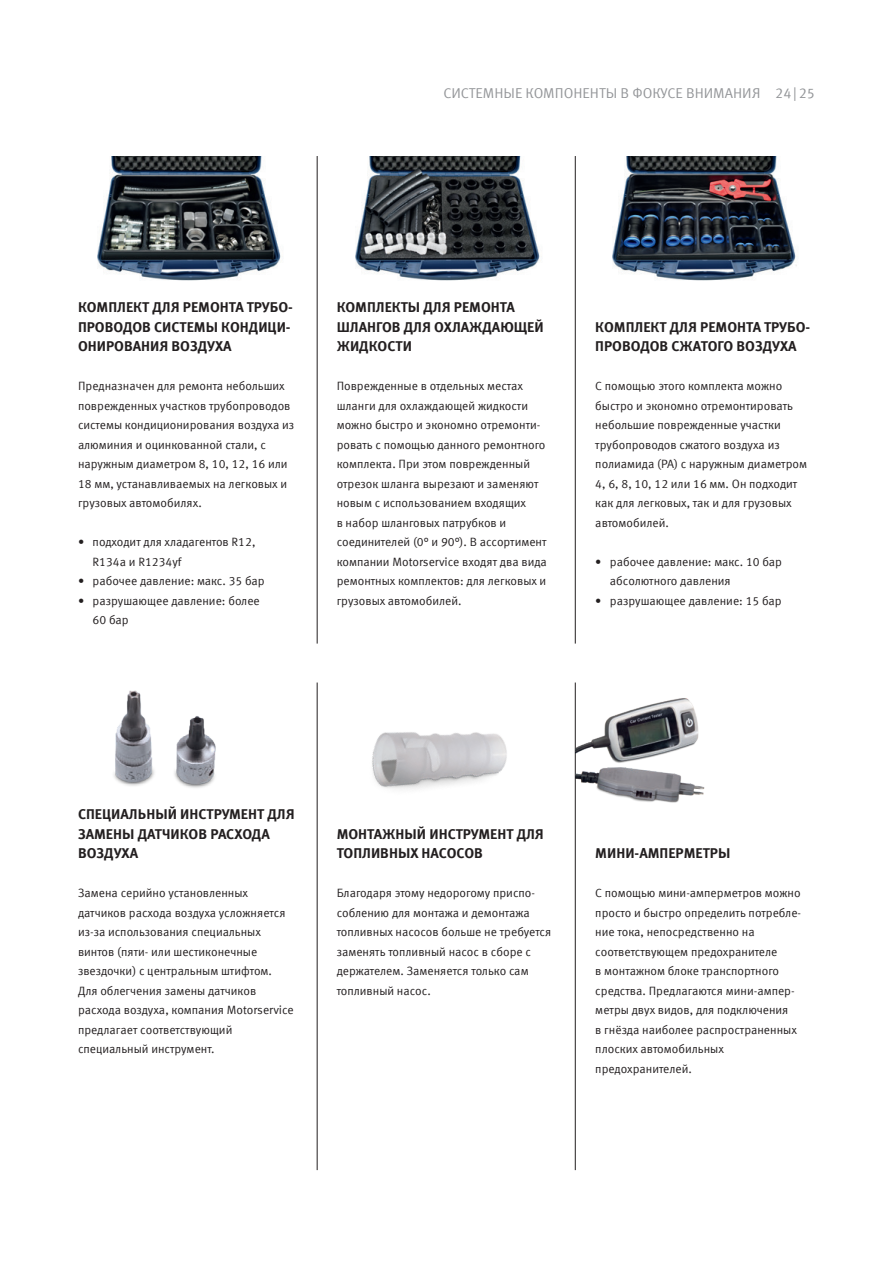
<style>
.page{position:relative;width:893px;height:1263px;background:#fff}
.page>*{position:absolute;margin:0;border:0;box-sizing:border-box;transform-origin:0 0}
.t1{font:700 14.25px/19.5px "Meta Offc Pro";color:#231f20}
.t2{font:14.25px "Meta Offc Pro Norm";color:#939598}
.t3{font:12px/19.5px "Meta Offc Pro Norm";color:#231f20}
</style>
<div class="page">
<hr style="left:317px;top:682px;width:1px;height:488px;background:#231f20">
<hr style="left:575px;top:682px;width:1px;height:488px;background:#231f20">
<hr style="left:317px;top:156px;width:1px;height:488px;background:#231f20">
<hr style="left:575px;top:156px;width:1px;height:488px;background:#231f20">
<img style="left:612px;top:156px;width:185px;height:125px">
<img style="left:355px;top:156px;width:185px;height:125px">
<img style="left:97px;top:156px;width:184px;height:125px">
<img style="left:372px;top:732px;width:135px;height:58px">
<img style="left:575px;top:689px;width:130px;height:121px">
<img style="left:113px;top:690px;width:42px;height:96px">
<img style="left:174px;top:716px;width:42px;height:72px">
<p class="t2" style="left:443px;top:82px;width:373px">СИСТЕМНЫЕ КОМПОНЕНТЫ В ФОКУСЕ ВНИМАНИЯ 24|25</p>
<p class="t1" style="left:78px;top:296px;width:216px">КОМПЛЕКТ ДЛЯ РЕМОНТА ТРУБО-<br>ПРОВОДОВ СИСТЕМЫ КОНДИЦИ-<br>ОНИРОВАНИЯ ВОЗДУХА</p>
<p class="t3" style="left:78px;top:375px;width:218px">Предназначен для ремонта небольших поврежденных участков трубопроводов системы кондиционирования воздуха из алюминия и оцинкованной стали, с наружным диаметром 8, 10, 12, 16 или 18 мм, устанавливаемых на легковых и грузовых автомобилях.</p>
<p class="t3" style="left:93px;top:531px;width:164px;text-indent:-15px">• подходит для хладагентов R12,<br>R134a и R1234yf</p>
<p class="t3" style="left:78px;top:570px;width:188px">• рабочее давление: макс. 35 бар</p>
<p class="t3" style="left:93px;top:590px;width:169px;text-indent:-15px">• разрушающее давление: более<br>60 бар</p>
<p class="t1" style="left:337px;top:296px;width:208px">КОМПЛЕКТЫ ДЛЯ РЕМОНТА<br>ШЛАНГОВ ДЛЯ ОХЛАЖДАЮЩЕЙ<br>ЖИДКОСТИ</p>
<p class="t3" style="left:337px;top:375px;width:212px">Поврежденные в отдельных местах шланги для охлаждающей жидкости можно быстро и экономно отремонти&shy;ровать с помощью данного ремонтного комплекта. При этом поврежденный отрезок шланга вырезают и заменяют новым с использованием входящих<br>в набор шланговых патрубков и соединителей (0° и 90°). В ассортимент компании Motorservice входят два вида ремонтных комплектов: для легковых и грузовых автомобилей.</p>
<p class="t1" style="left:595px;top:316px;width:216px">КОМПЛЕКТ ДЛЯ РЕМОНТА ТРУБО-<br>ПРОВОДОВ СЖАТОГО ВОЗДУХА</p>
<p class="t3" style="left:595px;top:375px;width:213px">С помощью этого комплекта можно быстро и экономно отремонтировать небольшие поврежденные участки трубопроводов сжатого воздуха из полиамида (PA) с наружным диаметром<br>4, 6, 8, 10, 12 или 16 мм. Он подходит как для легковых, так и для грузовых автомобилей.</p>
<p class="t3" style="left:610px;top:551px;width:174px;text-indent:-15px">• рабочее давление: макс. 10 бар абсолютного давления</p>
<p class="t3" style="left:595px;top:590px;width:188px">• разрушающее давление: 15 бар</p>
<p class="t1" style="left:78px;top:803px;width:218px">СПЕЦИАЛЬНЫЙ ИНСТРУМЕНТ ДЛЯ<br>ЗАМЕНЫ ДАТЧИКОВ РАСХОДА<br>ВОЗДУХА</p>
<p class="t3" style="left:78px;top:882px;width:217px">Замена серийно установленных датчиков расхода воздуха усложняется из-за использования специальных винтов (пяти- или шестиконечные звездочки) с центральным штифтом.<br>Для облегчения замены датчиков расхода воздуха, компания Motorservice предлагает соответствующий специальный инструмент.</p>
<p class="t1" style="left:337px;top:823px;width:209px">МОНТАЖНЫЙ ИНСТРУМЕНТ ДЛЯ<br>ТОПЛИВНЫХ НАСОСОВ</p>
<p class="t3" style="left:337px;top:882px;width:216px">Благодаря этому недорогому приспо&shy;соблению для монтажа и демонтажа топливных насосов больше не требуется заменять топливный насос в сборе с держателем. Заменяется только сам топливный насос.</p>
<p class="t1" style="left:595px;top:842px;width:137px">МИНИ-АМПЕРМЕТРЫ</p>
<p class="t3" style="left:595px;top:882px;width:207px">С помощью мини-амперметров можно просто и быстро определить потребле&shy;ние тока, непосредственно на соответствующем предохранителе<br>в монтажном блоке транспортного средства. Предлагаются мини-ампер&shy;метры двух видов, для подключения<br>в гнёзда наиболее распространенных плоских автомобильных предохранителей.</p>
</div>
